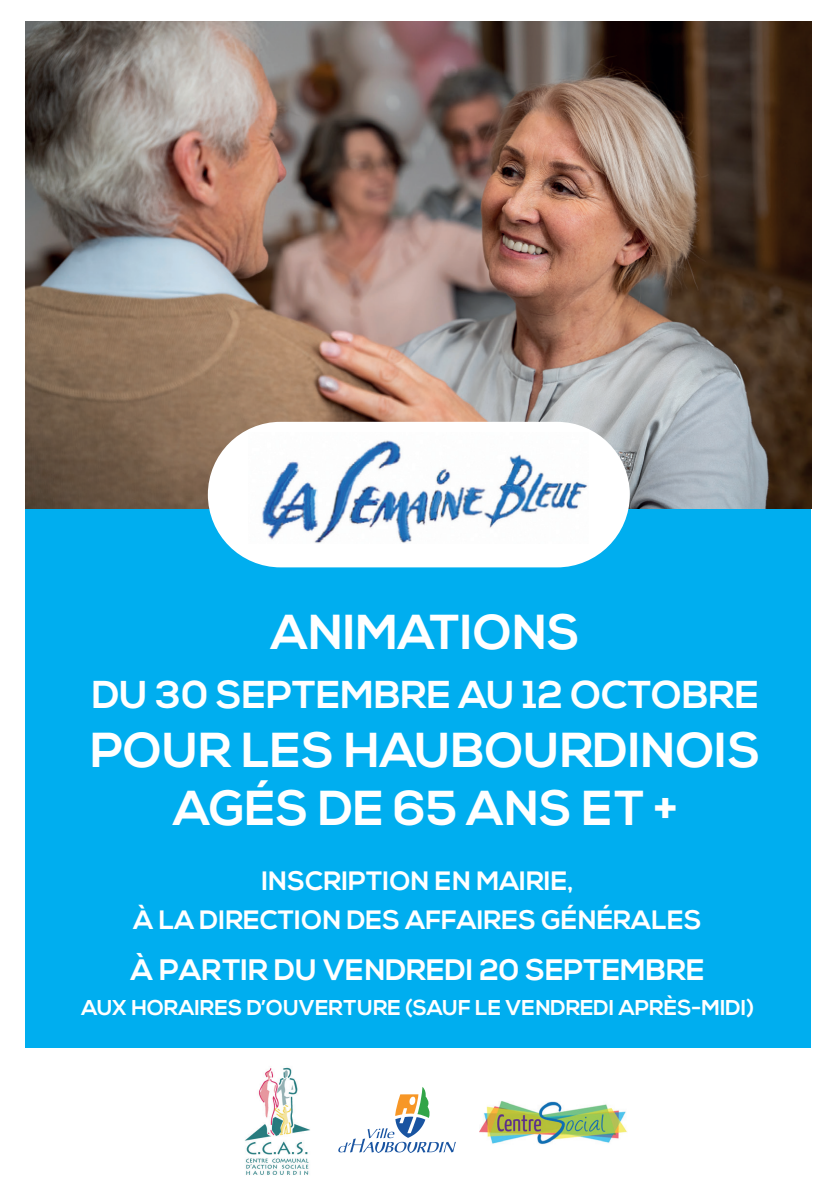
<style>
.page{position:relative;width:840px;height:1191px;background:#fff}
.page>*{position:absolute;margin:0;border:0;box-sizing:border-box;transform-origin:0 0}
.t1{font:700 49px/58.8px "Nexa";color:#fff;text-align:center}
.t2{font:700 38.8px "Nexa";color:#fff}
.t3{font:700 29.6px "Nexa";color:#fff}
.t4{font:700 26.6px/38.8px "Nexa";color:#fff;text-align:center}
.t5{font:700 21.4px "Nexa";color:#fff}
</style>
<div class="page">
<div style="left:26px;top:494px;width:784px;height:553px;background:#00aeef"></div>
<img style="left:26px;top:21px;width:784px;height:487px">
<div style="left:208px;top:422px;width:421px;height:145px;background:#fff;border-radius:73px"></div>
<img style="left:261px;top:440px;width:327px;height:104px">
<img style="left:245px;top:1067px;width:65px;height:108px">
<svg style="left:338px;top:1087px;width:117px;height:66px"></svg>
<img style="left:479px;top:1101px;width:147px;height:43px">
<p class="t1" style="left:271px;top:604px;width:310px">ANIMATIONS</p>
<p class="t2" style="left:92px;top:672px;width:668px">DU 30 SEPTEMBRE AU 12 OCTOBRE</p>
<p class="t1" style="left:90px;top:722px;width:671px">POUR LES HAUBOURDINOIS<br>AGÉS DE 65 ANS ET +</p>
<p class="t4" style="left:133px;top:862px;width:569px">INSCRIPTION EN MAIRIE,<br>À LA DIRECTION DES AFFAIRES GÉNÉRALES</p>
<p class="t3" style="left:131px;top:952px;width:575px">À PARTIR DU VENDREDI 20 SEPTEMBRE</p>
<p class="t5" style="left:81px;top:995px;width:673px">AUX HORAIRES D’OUVERTURE (SAUF LE VENDREDI APRÈS-MIDI)</p>
</div>
